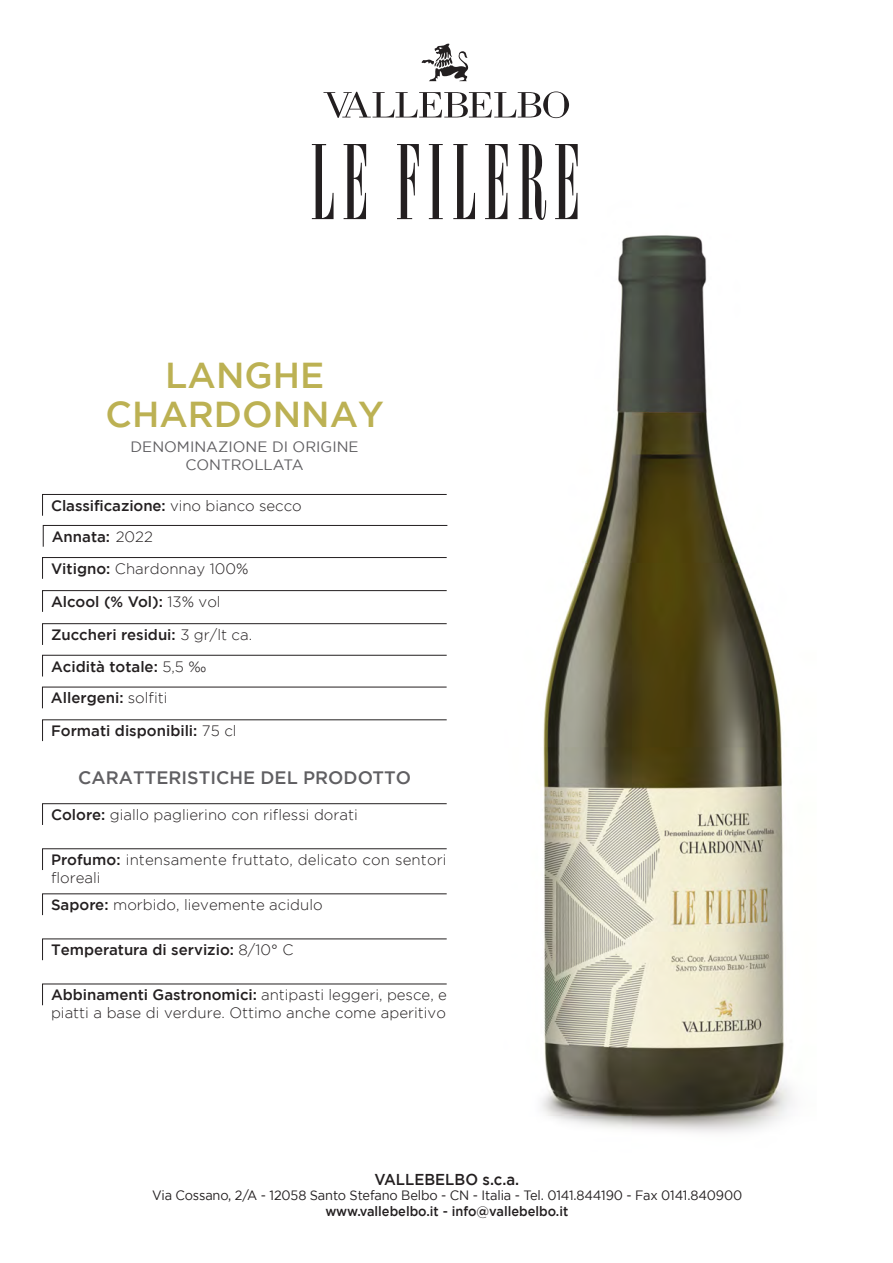
<style>
.page{position:relative;width:893px;height:1263px;background:#fff}
.page>*{position:absolute;margin:0;border:0;box-sizing:border-box;transform-origin:0 0}
.t1{font:500 36px/39.3px "Gotham";color:#bcb153;text-align:center}
.t2{font:500 18px "Gotham";color:#605f62}
.t3{font:500 15.75px "Gotham";color:#231f20;scale:.95 1}
.t4{font:300 15px/18px "Gotham";color:#231f20}
.t5{font:500 15px "Gotham";color:#231f20}
.t6{font:15px/18.3px "Gotham";color:#605f62;text-align:center}
.t7{font:13.5px "Gotham";letter-spacing:-.01em;color:#231f20;scale:.95 1}
.t8{font:500 13.5px "Gotham";color:#231f20;scale:.95 1}
.s1{font-weight:300}
.s2{font-weight:500}
</style>
<div class="page">
<img style="left:453px;top:194px;width:340px;height:939px">
<svg style="left:42px;top:494px;width:405px;height:22px"></svg>
<svg style="left:42px;top:557px;width:405px;height:22px"></svg>
<svg style="left:42px;top:590px;width:405px;height:22px"></svg>
<svg style="left:42px;top:623px;width:405px;height:22px"></svg>
<svg style="left:42px;top:655px;width:405px;height:22px"></svg>
<svg style="left:42px;top:719px;width:405px;height:23px"></svg>
<svg style="left:42px;top:803px;width:405px;height:22px"></svg>
<svg style="left:42px;top:848px;width:405px;height:22px"></svg>
<svg style="left:42px;top:938px;width:405px;height:23px"></svg>
<svg style="left:42px;top:984px;width:405px;height:22px"></svg>
<svg style="left:42px;top:893px;width:405px;height:23px"></svg>
<svg style="left:323px;top:91px;width:246px;height:27px"></svg>
<svg style="left:421px;top:43px;width:47px;height:38px"></svg>
<svg style="left:43px;top:525px;width:405px;height:22px"></svg>
<svg style="left:42px;top:687px;width:405px;height:22px"></svg>
<svg style="left:312px;top:144px;width:21px;height:75px"></svg>
<svg style="left:343px;top:144px;width:23px;height:75px"></svg>
<svg style="left:397px;top:144px;width:22px;height:75px"></svg>
<svg style="left:429px;top:144px;width:14px;height:75px"></svg>
<svg style="left:453px;top:144px;width:22px;height:75px"></svg>
<svg style="left:485px;top:144px;width:22px;height:75px"></svg>
<svg style="left:518px;top:144px;width:28px;height:76px"></svg>
<svg style="left:555px;top:144px;width:22px;height:75px"></svg>
<h1 class="t1" style="left:105px;top:355px;width:280px">LANGHE<br>CHARDONNAY</h1>
<p class="t6" style="left:131px;top:437px;width:229px">DENOMINAZIONE DI ORIGINE<br>CONTROLLATA</p>
<p class="t5" style="left:51px;top:497px;width:252px">Classificazione: <span class="s1">vino bianco secco</span></p>
<p class="t5" style="left:52px;top:528px;width:103px">Annata: <span class="s1">2022</span></p>
<p class="t4" style="left:51px;top:559px;width:199px"><span class="s2">Vitigno:</span> Chardonnay 100%</p>
<p class="t5" style="left:51px;top:593px;width:171px">Alcool (% Vol): <span class="s1">13% vol</span></p>
<p class="t5" style="left:51px;top:626px;width:203px">Zuccheri residui: <span class="s1">3 gr/lt ca.</span></p>
<p class="t5" style="left:51px;top:658px;width:157px">Acidità totale: <span class="s1">5,5 ‰</span></p>
<p class="t5" style="left:51px;top:690px;width:118px">Allergeni: <span class="s1">solfiti</span></p>
<p class="t5" style="left:51px;top:722px;width:187px">Formati disponibili: <span class="s1">75 cl</span></p>
<p class="t2" style="left:78px;top:767px;width:334px">CARATTERISTICHE DEL PRODOTTO</p>
<p class="t4" style="left:51px;top:805px;width:308px"><span class="s2">Colore:</span> giallo paglierino con riflessi dorati</p>
<p class="t4" style="left:51px;top:851px;width:397px"><span class="s2">Profumo:</span> intensamente fruttato, delicato con sentori floreali</p>
<p class="t4" style="left:51px;top:896px;width:273px"><span class="s2">Sapore:</span> morbido, lievemente acidulo</p>
<p class="t5" style="left:51px;top:941px;width:244px">Temperatura di servizio: <span class="s1">8/10° C</span></p>
<p class="t4" style="left:51px;top:986px;width:397px"><span class="s2">Abbinamenti Gastronomici:</span> antipasti leggeri, pesce, e piatti a base di verdure. Ottimo anche come aperitivo</p>
<p class="t3" style="left:374px;top:1170px;width:154px">VALLEBELBO s.c.a.</p>
<p class="t7" style="left:152px;top:1188px;width:622px">Via Cossano, 2/A - 12058 Santo Stefano Belbo - CN - Italia - Tel. 0141.844190 - Fax 0141.840900</p>
<p class="t8" style="left:325px;top:1204px;width:257px">www.vallebelbo.it - info@vallebelbo.it</p>
</div>
